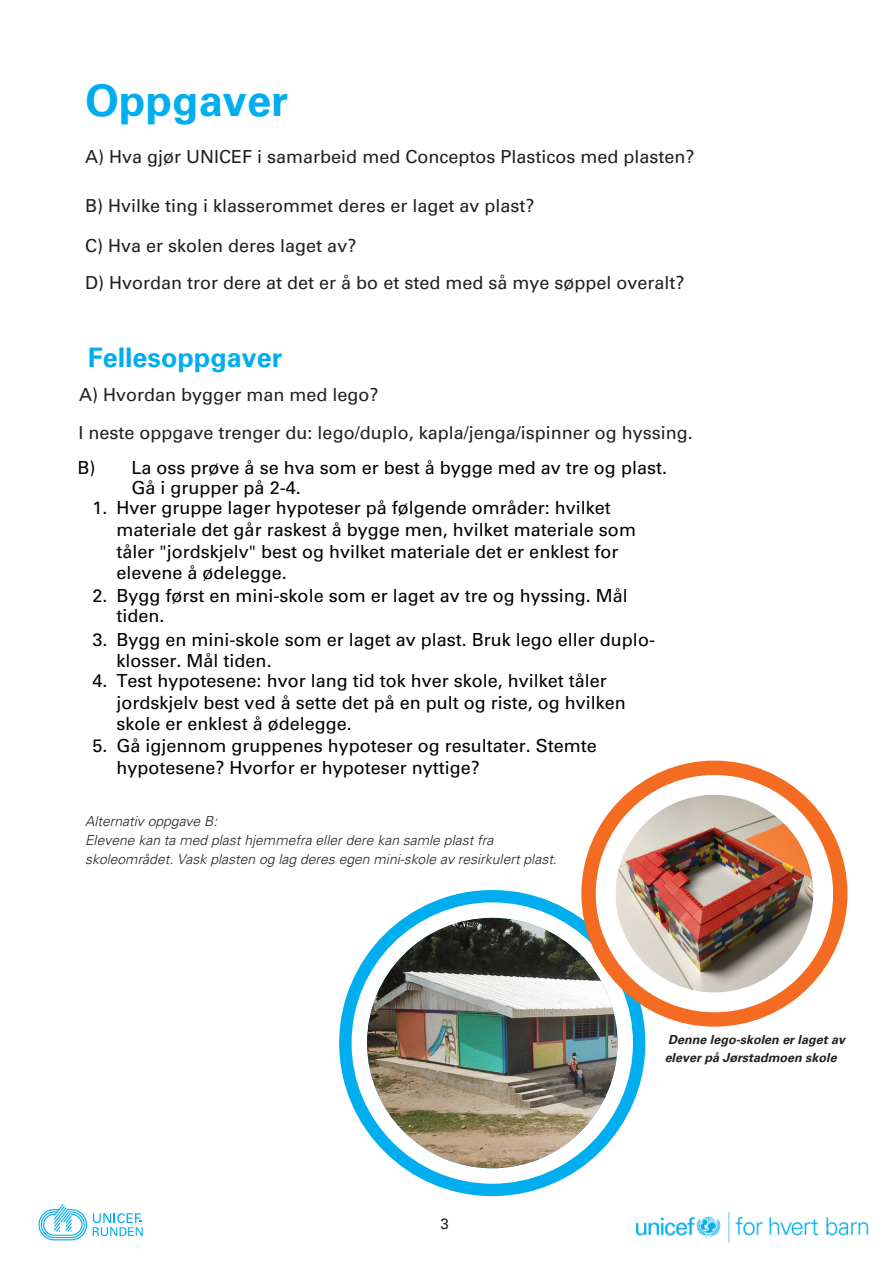
<style>
.page{position:relative;width:893px;height:1264px;background:#fff}
.page>*{position:absolute;margin:0;border:0;box-sizing:border-box;transform-origin:0 0}
.t1{font:700 43.5px "Univers LT Pro 65";color:#00aeef}
.t2{font:700 26.85px "Univers LT Pro 65";color:#00aeef}
.t3{font:18px/21.6px "Univers LT Pro 55 Roman";color:#000}
.t4{font:18px/38.1px "Univers LT Pro 55 Roman";color:#231f20}
.t5{font:15px "Univers LT Pro 55 Roman";color:#231f20}
.t6{font:italic 300 13.95px/19px "Univers LT Pro 45";color:#231f20}
.t7{font:italic 700 12.45px/17.7px "Univers LT Pro 65";color:#231f20}
</style>
<div class="page">
<img style="left:635px;top:1212px;width:234px;height:31px">
<div style="left:339px;top:890px;width:306px;height:306px;background:#00aeef;border-radius:50%"></div>
<svg style="left:351px;top:902px;width:282px;height:281px;fill:#fff"></svg>
<svg style="left:38px;top:1204px;width:49px;height:36px"></svg>
<svg style="left:93px;top:1213px;width:50px;height:23px"></svg>
<img style="left:367px;top:917px;width:250px;height:251px;border-radius:50%">
<svg style="left:581px;top:760px;width:266px;height:266px"></svg>
<svg style="left:595px;top:775px;width:238px;height:237px"></svg>
<img style="left:615px;top:794px;width:198px;height:198px">
<p class="t1" style="left:85px;top:84px;width:205px">Oppgaver</p>
<h3 class="t4" style="left:85px;top:140px;width:611px">A) Hva gjør UNICEF i samarbeid med Conceptos Plasticos med plasten?</h3>
<p class="t4" style="left:85px;top:189px;width:451px">B) Hvilke ting i klasserommet deres er laget av plast?</p>
<p class="t4" style="left:85px;top:229px;width:273px">C) Hva er skolen deres laget av?</p>
<h4 class="t4" style="left:85px;top:266px;width:601px">D) Hvordan tror dere at det er å bo et sted med så mye søppel overalt?</h4>
<h2 class="t2" style="left:88px;top:348px;width:196px">Fellesoppgaver</h2>
<h3 class="t4" style="left:78px;top:374px;width:616px">A) Hvordan bygger man med lego?<br>I neste oppgave trenger du: lego/duplo, kapla/jenga/ispinner og hyssing.</h3>
<p class="t3" style="left:131px;top:457px;width:537px;line-height:20.1px;text-indent:-54px">B) La oss prøve å se hva som er best å bygge med av tre og plast.<br>Gå i grupper på 2-4.</p>
<p class="t3" style="left:116px;top:496px;width:521px;text-indent:-24px">1. Hver gruppe lager hypoteser på følgende områder: hvilket materiale det går raskest å bygge men, hvilket materiale som tåler "jordskjelv" best og hvilket materiale det er enklest for elevene å ødelegge.</p>
<p class="t3" style="left:116px;top:585px;width:513px;line-height:20.1px;text-indent:-24px">2. Bygg først en mini-skole som er laget av tre og hyssing. Mål tiden.</p>
<p class="t3" style="left:116px;top:627px;width:540px;text-indent:-24px">3. Bygg en mini-skole som er laget av plast. Bruk lego eller duplo&shy;klosser. Mål tiden.</p>
<p class="t3" style="left:116px;top:669px;width:511px;text-indent:-24px">4. Test hypotesene: hvor lang tid tok hver skole, hvilket tåler jordskjelv best ved å sette det på en pult og riste, og hvilken skole er enklest å ødelegge.</p>
<p class="t3" style="left:116px;top:734px;width:482px;text-indent:-24px">5. Gå igjennom gruppenes hypoteser og resultater. Stemte hypotesene? Hvorfor er hypoteser nyttige?</p>
<p class="t6" style="left:85px;top:813px;width:473px">Alternativ oppgave B:<br>Elevene kan ta med plast hjemmefra eller dere kan samle plast fra skoleområdet. Vask plasten og lag deres egen mini-skole av resirkulert plast.</p>
<h3 class="t5" style="left:440px;top:1213px;width:10px">3</h3>
<p class="t7" style="left:664px;top:1032px;width:182px">Denne lego-skolen er laget av elever på Jørstadmoen skole</p>
</div>
